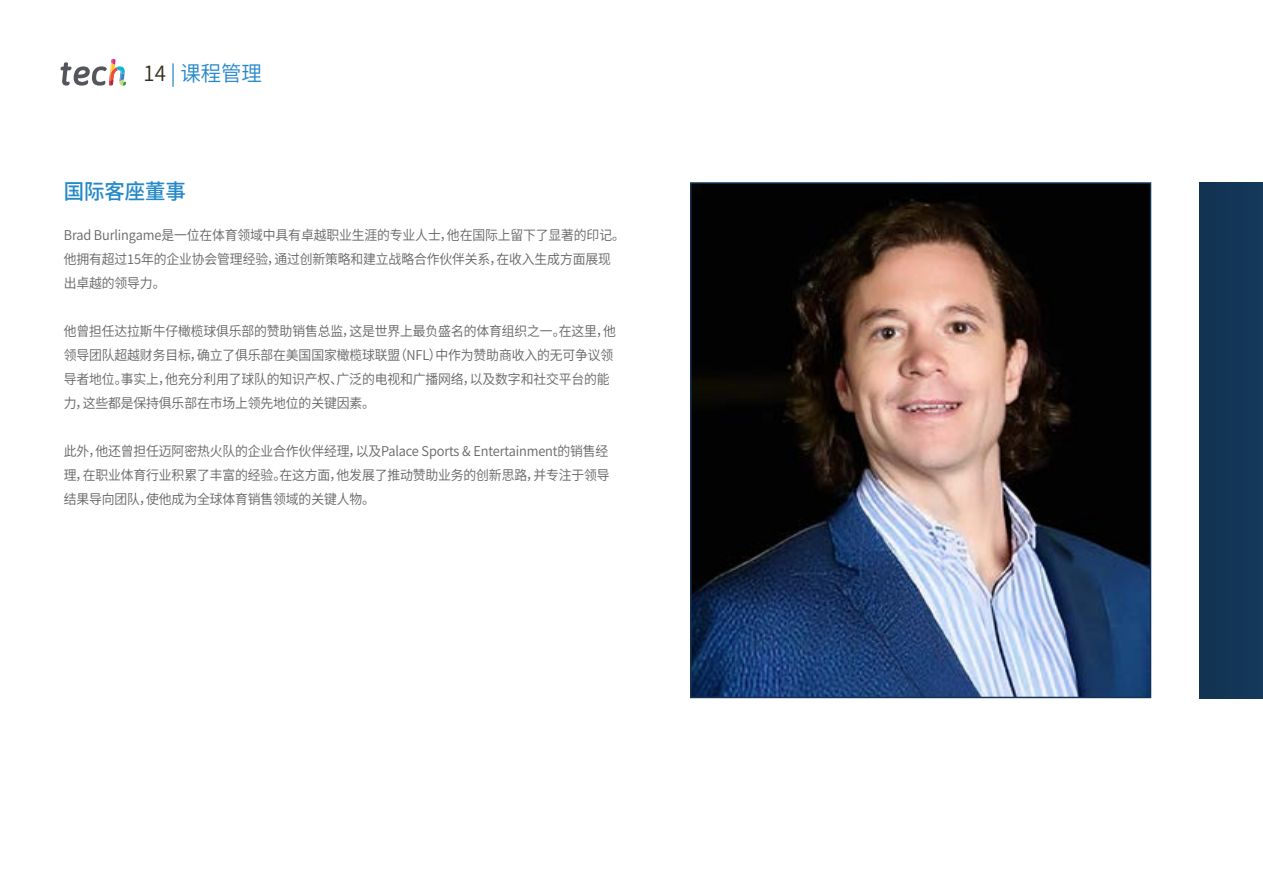
<style>
.page{position:relative;width:1263px;height:893px;background:#fff}
.page>*{position:absolute;margin:0;border:0;box-sizing:border-box;transform-origin:0 0}
.t1{font:21px "Source Han Sans CN";color:#2488c9}
.t2{font:500 21px "Source Han Sans CN";color:#2488c9}
.t3{font:13.5px/24px "Source Han Sans CN";letter-spacing:-.01em;color:#656565;scale:.95 1}
.s1{color:#312e20}
</style>
<div class="page">
<div style="left:1199px;top:182px;width:64px;height:516px;background:#133556"></div>
<img style="left:693px;top:185px;width:455px;height:510px">
<div style="left:690px;top:182px;width:461px;height:516px;border:2px solid #123352"></div>
<svg style="left:61px;top:59px;width:65px;height:27px"></svg>
<h1 class="t1" style="left:144px;top:61px;width:120px"><span class="s1">14</span> | 课程管理</h1>
<h1 class="t2" style="left:64px;top:179px;width:124px">国际客座董事</h1>
<p class="t3" style="left:64px;top:224px;width:592px">Brad Burlingame是一位在体育领域中具有卓越职业生涯的专业人士，他在国际上留下了显著的印记。他拥有超过15年的企业协会管理经验，通过创新策略和建立战略合作伙伴关系，在收入生成方面展现出卓越的领导力。</p>
<p class="t3" style="left:64px;top:320px;width:583px">他曾担任达拉斯牛仔橄榄球俱乐部的赞助销售总监，这是世界上最负盛名的体育组织之一。在这里，他领导团队超越财务目标，确立了俱乐部在美国国家橄榄球联盟（NFL）中作为赞助商收入的无可争议领导者地位。事实上，他充分利用了球队的知识产权、广泛的电视和广播网络，以及数字和社交平台的能力，这些都是保持俱乐部在市场上领先地位的关键因素。</p>
<p class="t3" style="left:64px;top:440px;width:576px;text-align:justify">此外，他还曾担任迈阿密热火队的企业合作伙伴经理，以及Palace Sports &amp; Entertainment的销售经理，在职业体育行业积累了丰富的经验。在这方面，他发展了推动赞助业务的创新思路，并专注于领导结果导向团队，使他成为全球体育销售领域的关键人物。</p>
</div>
